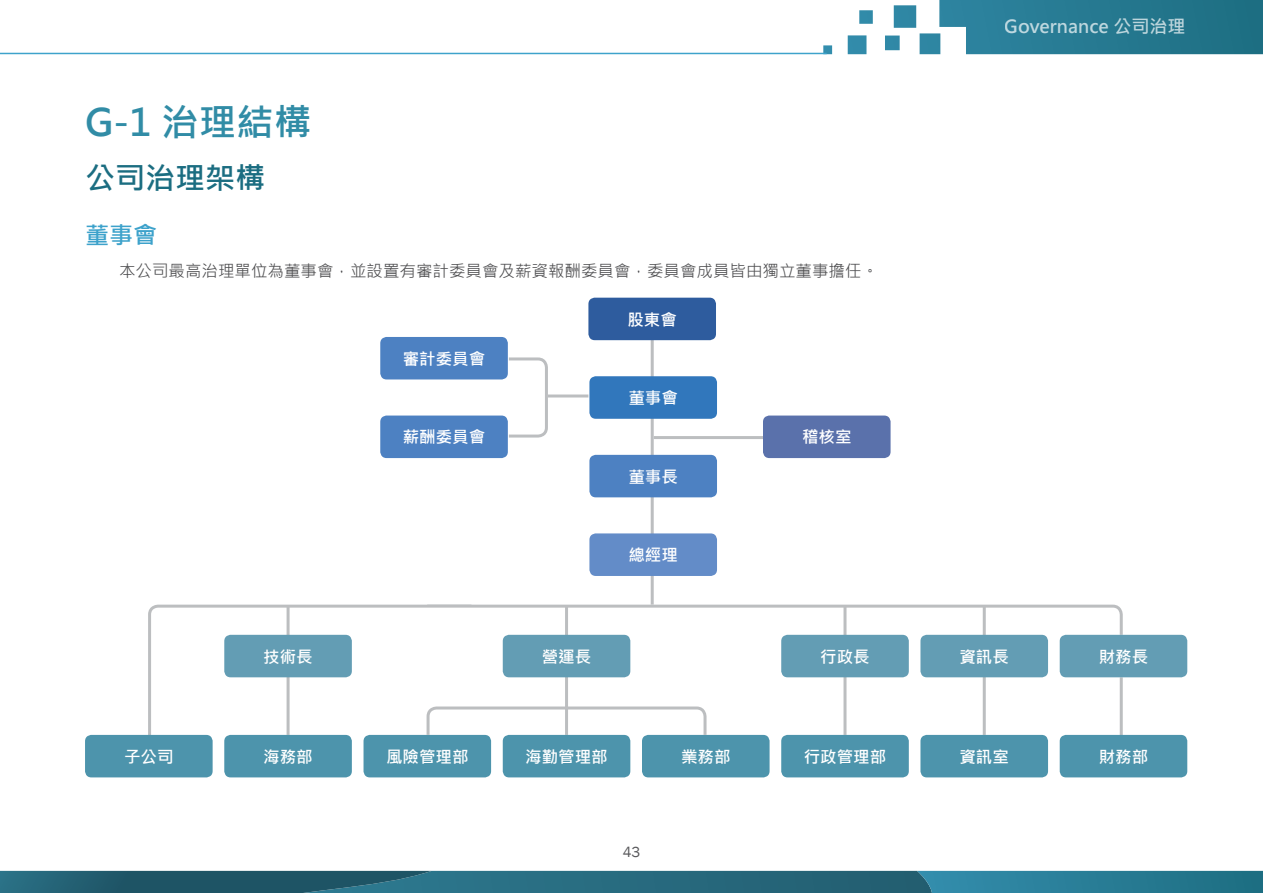
<style>
.page{position:relative;width:1263px;height:893px;background:#fff}
.page>*{position:absolute;margin:0;border:0;box-sizing:border-box;transform-origin:0 0}
.標題1_1{font:700 37.5px "Microsoft Jheng Hei";color:#318ca6}
._2號標題{font:700 30px "Microsoft Jheng Hei";color:#1b6d81}
._3號標題{font:700 24px "Microsoft Jheng Hei";color:#3da2cb}
.t1{font:700 18px "Microsoft Jheng Hei";color:#fff}
.t2{font:700 16.5px "Microsoft Jheng Hei";color:#fff}
.內文{font:16.5px "Microsoft Jheng Hei";color:#4c4c4e}
.t3{font:15px "Franklin Gothic";color:#58585b}
</style>
<div class="page">
<svg style="left:0;top:871px;width:1263px;height:22px;background:#256a7f"></svg>
<svg style="left:823px;top:0;width:440px;height:54px"></svg>
<hr style="left:0;top:53px;width:827px;height:1px;background:#3ea3cb">
<svg style="left:147px;top:603px;width:977px;height:141px"></svg>
<hr style="left:427px;top:605px;width:44px;height:1px;background:#bcbec0">
<hr style="left:287px;top:605px;width:3px;height:130px;background:#bcbec0">
<hr style="left:843px;top:605px;width:3px;height:130px;background:#bcbec0">
<hr style="left:565px;top:605px;width:3px;height:130px;background:#bcbec0">
<hr style="left:983px;top:605px;width:3px;height:130px;background:#bcbec0">
<hr style="left:1120px;top:677px;width:3px;height:59px;background:#bcbec0">
<div style="left:224px;top:635px;width:128px;height:42px;background:#639db4;border-radius:6px"></div>
<div style="left:85px;top:735px;width:128px;height:42px;background:#4d94ac;border-radius:6px"></div>
<div style="left:503px;top:635px;width:127px;height:42px;background:#639db4;border-radius:6px"></div>
<div style="left:224px;top:735px;width:128px;height:42px;background:#4d94ac;border-radius:6px"></div>
<div style="left:781px;top:635px;width:128px;height:42px;background:#639db4;border-radius:6px"></div>
<div style="left:363px;top:735px;width:128px;height:42px;background:#4d94ac;border-radius:6px"></div>
<div style="left:503px;top:735px;width:127px;height:42px;background:#4d94ac;border-radius:6px"></div>
<div style="left:920px;top:635px;width:128px;height:42px;background:#639db4;border-radius:6px"></div>
<div style="left:642px;top:735px;width:127px;height:42px;background:#4d94ac;border-radius:6px"></div>
<div style="left:920px;top:735px;width:128px;height:42px;background:#4d94ac;border-radius:6px"></div>
<div style="left:1060px;top:635px;width:127px;height:42px;background:#639db4;border-radius:6px"></div>
<div style="left:781px;top:735px;width:128px;height:42px;background:#4d94ac;border-radius:6px"></div>
<div style="left:1060px;top:735px;width:127px;height:42px;background:#4d94ac;border-radius:6px"></div>
<svg style="left:425px;top:705px;width:283px;height:33px"></svg>
<hr style="left:651px;top:319px;width:3px;height:286px;background:#bcbec0">
<hr style="left:654px;top:436px;width:109px;height:3px;background:#bcbec0">
<div style="left:588px;top:298px;width:128px;height:42px;background:#2e5c9e;border-radius:6px"></div>
<div style="left:380px;top:337px;width:128px;height:42px;background:#4d81c2;border-radius:6px"></div>
<div style="left:380px;top:416px;width:128px;height:42px;background:#4d81c2;border-radius:6px"></div>
<div style="left:589px;top:376px;width:128px;height:43px;background:#3177bc;border-radius:6px"></div>
<div style="left:589px;top:455px;width:128px;height:42px;background:#4d81c2;border-radius:6px"></div>
<div style="left:589px;top:533px;width:128px;height:43px;background:#638cc8;border-radius:6px"></div>
<div style="left:763px;top:416px;width:127px;height:42px;background:#5a71ab;border-radius:6px"></div>
<hr style="left:548px;top:394px;width:40px;height:3px;background:#bcbec0">
<svg style="left:506px;top:356px;width:43px;height:83px"></svg>
<p class="標題1_1" style="left:85px;top:99px;width:228px">G-1 治理結構</p>
<p class="_2號標題" style="left:85px;top:159px;width:181px">公司治理架構</p>
<p class="_3號標題" style="left:85px;top:220px;width:73px">董事會</p>
<p class="內文" style="left:119px;top:261px;width:761px">本公司最高治理單位為董事會，並設置有審計委員會及薪資報酬委員會，委員會成員皆由獨立董事擔任。</p>
<p class="t2" style="left:627px;top:309px;width:51px">股東會</p>
<p class="t2" style="left:403px;top:348px;width:84px">審計委員會</p>
<p class="t2" style="left:263px;top:646px;width:51px">技術長</p>
<p class="t2" style="left:403px;top:427px;width:84px">薪酬委員會</p>
<p class="t2" style="left:542px;top:646px;width:51px">營運長</p>
<p class="t2" style="left:628px;top:388px;width:51px">董事會</p>
<p class="t2" style="left:628px;top:466px;width:51px">董事長</p>
<p class="t2" style="left:628px;top:545px;width:51px">總經理</p>
<p class="t2" style="left:802px;top:427px;width:51px">稽核室</p>
<p class="t2" style="left:820px;top:646px;width:51px">行政長</p>
<p class="t1" style="left:1005px;top:15px;width:182px">Governance 公司治理</p>
<p class="t2" style="left:959px;top:646px;width:51px">資訊長</p>
<p class="t2" style="left:1099px;top:646px;width:51px">財務長</p>
<p class="t2" style="left:124px;top:746px;width:51px">子公司</p>
<p class="t2" style="left:263px;top:746px;width:51px">海務部</p>
<p class="t2" style="left:386px;top:746px;width:84px">風險管理部</p>
<p class="t2" style="left:525px;top:746px;width:84px">海勤管理部</p>
<p class="t3" style="left:623px;top:842px;width:19px">43</p>
<p class="t2" style="left:681px;top:746px;width:51px">業務部</p>
<p class="t2" style="left:959px;top:746px;width:51px">資訊室</p>
<p class="t2" style="left:804px;top:746px;width:84px">行政管理部</p>
<p class="t2" style="left:1099px;top:746px;width:51px">財務部</p>
</div>
